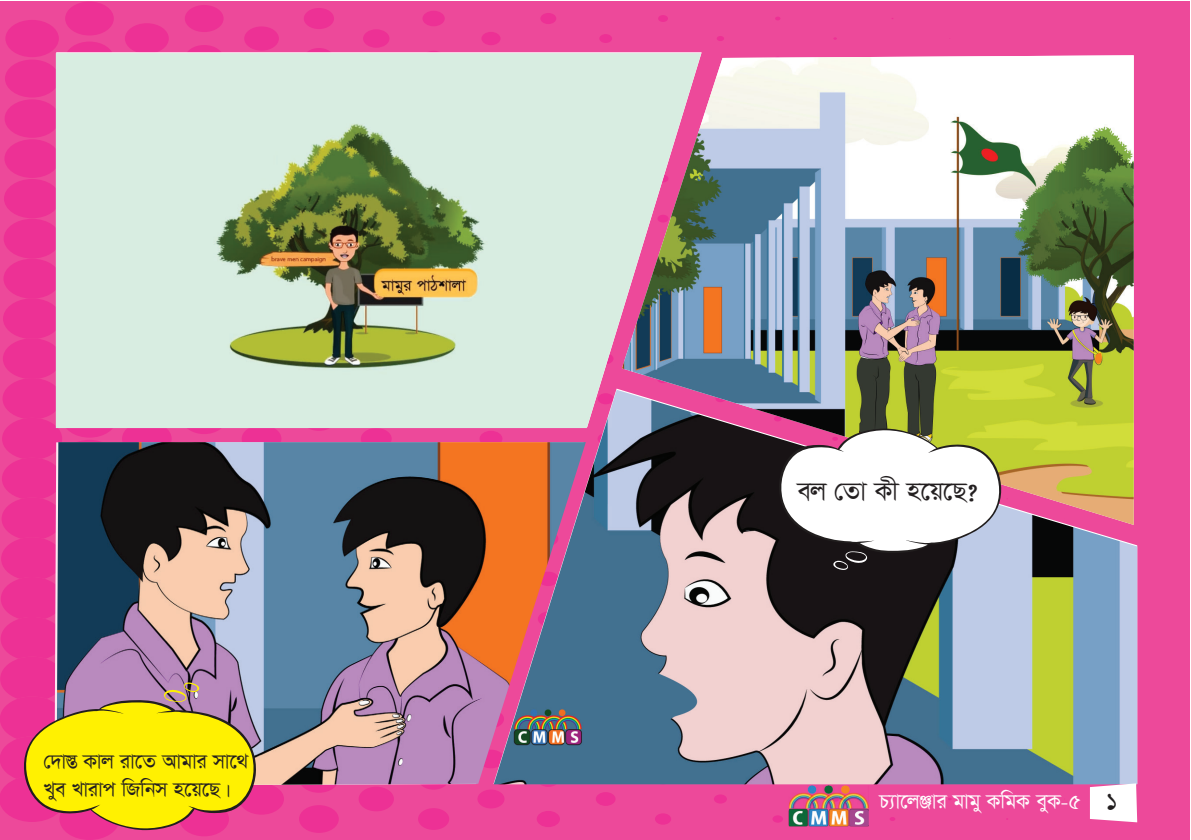
<style>
.page{position:relative;width:1191px;height:840px;background:#fff}
.page>*{position:absolute;margin:0;border:0;box-sizing:border-box;transform-origin:0 0}
.t1{font:30.8px "Sutonny MJ";color:#231f20}
.t2{font:24.2px "Sutonny MJ";color:#fff}
.t3{font:24px/28.8px "Sutonny MJ";color:#231f20}
.s1{font-size:28px;color:#231f20}
</style>
<div class="page">
<div style="left:0;top:2px;width:1190px;height:838px;background:#ed499a"></div>
<svg style="left:890px;top:817px;width:5px;height:4px"></svg>
<svg style="left:775px;top:17px;width:5px;height:3px"></svg>
<div style="left:772px;top:815px;width:11px;height:7px;background:#ed3195;border-radius:50%"></div>
<svg style="left:717px;top:36px;width:7px;height:5px"></svg>
<div style="left:714px;top:794px;width:13px;height:9px;background:#ed3195;border-radius:50%"></div>
<div style="left:658px;top:15px;width:10px;height:7px;background:#ed3195;border-radius:50%"></div>
<div style="left:655px;top:813px;width:16px;height:11px;background:#ed3195;border-radius:50%"></div>
<div style="left:599px;top:34px;width:13px;height:9px;background:#ed3195;border-radius:50%"></div>
<div style="left:596px;top:792px;width:20px;height:13px;background:#ed3195;border-radius:50%"></div>
<div style="left:540px;top:13px;width:16px;height:11px;background:#ed3195;border-radius:50%"></div>
<svg style="left:542px;top:785px;width:13px;height:1px"></svg>
<div style="left:537px;top:810px;width:23px;height:17px;background:#ed3195;border-radius:50%"></div>
<div style="left:481px;top:32px;width:19px;height:13px;background:#ed3195;border-radius:50%"></div>
<div style="left:479px;top:431px;width:23px;height:16px;background:#ed3195;border-radius:50%"></div>
<div style="left:477px;top:789px;width:27px;height:19px;background:#ed3195;border-radius:50%"></div>
<div style="left:422px;top:11px;width:23px;height:15px;background:#ed3195;border-radius:50%"></div>
<div style="left:422px;top:51px;width:23px;height:15px;background:#fac8e2;border-radius:50%"></div>
<div style="left:418px;top:768px;width:31px;height:21px;background:#ed3195;border-radius:50%"></div>
<div style="left:418px;top:808px;width:31px;height:21px;background:#ed3195;border-radius:50%"></div>
<div style="left:363px;top:29px;width:26px;height:19px;background:#ed3195;border-radius:50%"></div>
<div style="left:361px;top:428px;width:31px;height:21px;background:#ed3195;border-radius:50%"></div>
<div style="left:359px;top:786px;width:35px;height:25px;background:#ed3195;border-radius:50%"></div>
<div style="left:304px;top:8px;width:30px;height:21px;background:#ed3195;border-radius:50%"></div>
<svg style="left:304px;top:48px;width:30px;height:21px"></svg>
<svg style="left:302px;top:406px;width:34px;height:25px"></svg>
<div style="left:299px;top:765px;width:40px;height:27px;background:#ed3195;border-radius:50%"></div>
<div style="left:299px;top:805px;width:40px;height:27px;background:#ed3195;border-radius:50%"></div>
<div style="left:244px;top:26px;width:35px;height:25px;background:#ed3195;border-radius:50%"></div>
<div style="left:242px;top:425px;width:39px;height:27px;background:#ed3195;border-radius:50%"></div>
<div style="left:239px;top:783px;width:45px;height:31px;background:#ed3195;border-radius:50%"></div>
<div style="left:185px;top:5px;width:39px;height:27px;background:#ed3195;border-radius:50%"></div>
<svg style="left:185px;top:45px;width:39px;height:27px"></svg>
<div style="left:125px;top:23px;width:44px;height:31px;background:#ed3195;border-radius:50%"></div>
<div style="left:65px;top:2px;width:49px;height:33px;background:#ed3195;border-radius:50%"></div>
<div style="left:65px;top:42px;width:49px;height:33px;background:#ed3195;border-radius:50%"></div>
<div style="left:5px;top:20px;width:54px;height:37px;background:#ed3195;border-radius:50%"></div>
<div style="left:5px;top:60px;width:54px;height:37px;background:#ed3195;border-radius:50%"></div>
<div style="left:5px;top:99px;width:55px;height:39px;background:#ed3195;border-radius:50%"></div>
<div style="left:4px;top:139px;width:56px;height:39px;background:#ed3195;border-radius:50%"></div>
<div style="left:4px;top:179px;width:56px;height:39px;background:#ed3195;border-radius:50%"></div>
<div style="left:4px;top:219px;width:57px;height:39px;background:#ed3195;border-radius:50%"></div>
<img style="left:701px;top:55px;width:433px;height:333px">
<img style="left:494px;top:390px;width:643px;height:394px">
<svg style="left:1090px;top:783px;width:47px;height:39px;background:#faf0f6"></svg>
<img style="left:789px;top:785px;width:80px;height:41px">
<svg style="left:831px;top:796px;width:8px;height:5px"></svg>
<img style="left:56px;top:53px;width:645px;height:375px">
<svg style="left:778px;top:428px;width:230px;height:142px;background:#c4c0bb"></svg>
<img style="left:257px;top:442px;width:329px;height:343px">
<svg style="left:0;top:259px;width:257px;height:581px;background:#ba8d84"></svg>
<p class="t3" style="left:44px;top:747px;width:206px">†`V¯ÍKVJ IV‡Z AVGVI MV‡_<br>LYE LVIVC WRWBM N‡Q‡Q|</p>
<p class="t1" style="left:797px;top:474px;width:181px">EJ †ZV KX N‡Q‡Q?</p>
<p class="t2" style="left:880px;top:788px;width:240px">P¨V‡JÄVI GVGYKWGK EYK-5 <span class="s1">1</span></p>
</div>
